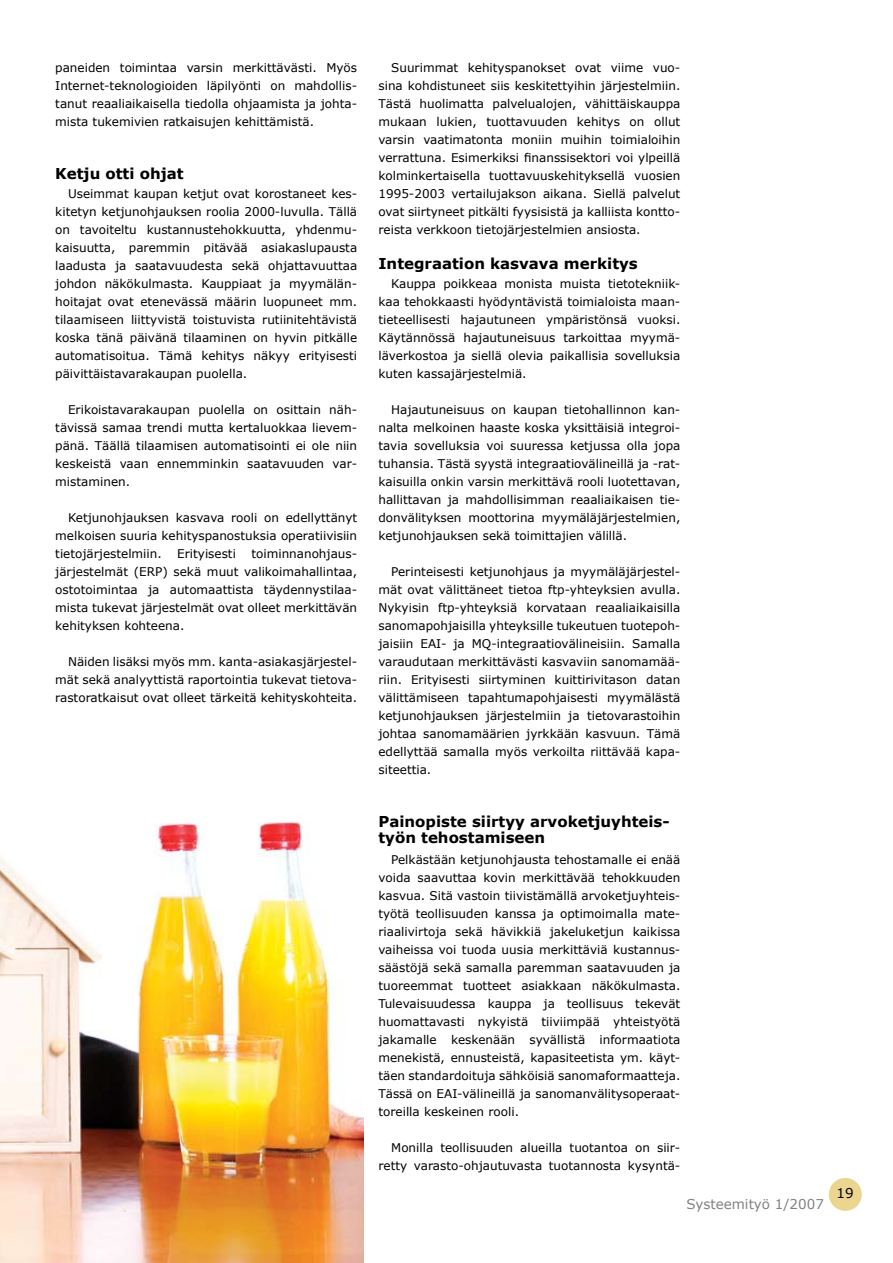
<style>
.page{position:relative;width:893px;height:1263px;background:#fff}
.page>*{position:absolute;margin:0;border:0;box-sizing:border-box;transform-origin:0 0}
.t1{font:700 15px/16.5px "Verdana";color:#000}
.t2{font:13.5px "Verdana";color:#808284}
.t3{font:13.5px "Verdana";color:#000}
.t4{font:12px/18px "Verdana";color:#000;text-align:justify}
</style>
<div class="page">
<div style="left:829px;top:1178px;width:33px;height:33px;background:#ecd58f;border-radius:50%"></div>
<img style="left:0;top:822px;width:363px;height:441px">
<p class="t4" style="left:55px;top:58px;width:303px">paneiden toimintaa varsin merkittävästi. Myös Internet-teknologioiden läpilyönti on mahdollis&shy;tanut reaaliaikaisella tiedolla ohjaamista ja johta&shy;mista tukemivien ratkaisujen kehittämistä.</p>
<p class="t1" style="left:55px;top:164px;width:130px">Ketju otti ohjat</p>
<p class="t4" style="left:55px;top:184px;width:303px;text-indent:13px">Useimmat kaupan ketjut ovat korostaneet kes&shy;kitetyn ketjunohjauksen roolia 2000-luvulla. Tällä on tavoiteltu kustannustehokkuutta, yhdenmu&shy;kaisuutta, paremmin pitävää asiakaslupausta laadusta ja saatavuudesta sekä ohjattavuuttaa johdon näkökulmasta. Kauppiaat ja myymälän&shy;hoitajat ovat etenevässä määrin luopuneet mm. tilaamiseen liittyvistä toistuvista rutiinitehtävistä koska tänä päivänä tilaaminen on hyvin pitkälle automatisoitua. Tämä kehitys näkyy erityisesti päivittäistavarakaupan puolella.</p>
<p class="t4" style="left:55px;top:400px;width:303px;text-indent:13px">Erikoistavarakaupan puolella on osittain näh&shy;tävissä samaa trendi mutta kertaluokkaa lievem&shy;pänä. Täällä tilaamisen automatisointi ei ole niin keskeistä vaan ennemminkin saatavuuden var&shy;mistaminen.</p>
<p class="t4" style="left:55px;top:508px;width:303px;text-indent:13px">Ketjunohjauksen kasvava rooli on edellyttänyt melkoisen suuria kehityspanostuksia operatiivisiin tietojärjestelmiin.</p>
<p class="t4" style="left:55px;top:544px;width:303px;text-indent:196px">toiminnanohjaus&shy;järjestelmät (ERP) sekä muut valikoimahallintaa, ostotoimintaa ja automaattista täydennystilaa&shy;mista tukevat järjestelmät ovat olleet merkittävän kehityksen kohteena.</p>
<p class="t4" style="left:55px;top:652px;width:303px;text-indent:13px">Näiden lisäksi myös mm. kanta-asiakasjärjestel&shy;mät sekä analyyttistä raportointia tukevat tietova&shy;rastoratkaisut ovat olleet tärkeitä kehityskohteita.</p>
<p class="t4" style="left:177px;top:544px;width:60px">Erityisesti</p>
<p class="t4" style="left:378px;top:58px;width:303px;text-indent:13px">Suurimmat kehityspanokset ovat viime vuo&shy;sina kohdistuneet siis keskitettyihin järjestelmiin.<br>Tästä huolimatta palvelualojen, vähittäiskauppa mukaan lukien, tuottavuuden kehitys on ollut varsin vaatimatonta moniin muihin toimialoihin verrattuna. Esimerkiksi finanssisektori voi ylpeillä kolminkertaisella tuottavuuskehityksellä vuosien 1995-2003 vertailujakson aikana. Siellä palvelut ovat siirtyneet pitkälti fyysisistä ja kalliista kontto&shy;reista verkkoon tietojärjestelmien ansiosta.</p>
<p class="t1" style="left:378px;top:254px;width:261px">Integraation kasvava merkitys</p>
<p class="t4" style="left:378px;top:274px;width:303px;text-indent:13px">Kauppa poikkeaa monista muista tietotekniik&shy;kaa tehokkaasti hyödyntävistä toimialoista maan&shy;tieteellisesti hajautuneen ympäristönsä vuoksi.<br>Käytännössä hajautuneisuus tarkoittaa myymä&shy;läverkostoa ja siellä olevia paikallisia sovelluksia kuten kassajärjestelmiä.</p>
<p class="t4" style="left:378px;top:400px;width:303px;text-indent:13px">Hajautuneisuus on kaupan tietohallinnon kan&shy;nalta melkoinen haaste koska yksittäisiä integroi&shy;tavia sovelluksia voi suuressa ketjussa olla jopa tuhansia. Tästä syystä integraatiovälineillä ja -rat&shy;kaisuilla onkin varsin merkittävä rooli luotettavan, hallittavan ja mahdollisimman reaaliaikaisen tie&shy;donvälityksen moottorina myymäläjärjestelmien, ketjunohjauksen sekä toimittajien välillä.</p>
<p class="t4" style="left:378px;top:562px;width:303px;text-indent:13px">Perinteisesti ketjunohjaus ja myymäläjärjestel&shy;mät ovat välittäneet tietoa ftp-yhteyksien avulla.<br>Nykyisin ftp-yhteyksiä korvataan reaaliaikaisilla sanomapohjaisilla yhteyksille tukeutuen tuotepoh&shy;jaisiin EAI- ja MQ-integraatiovälineisiin. Samalla varaudutaan merkittävästi kasvaviin sanomamää&shy;riin. Erityisesti siirtyminen kuittirivitason datan välittämiseen tapahtumapohjaisesti myymälästä ketjunohjauksen järjestelmiin ja tietovarastoihin johtaa sanomamäärien jyrkkään kasvuun. Tämä edellyttää samalla myös verkoilta riittävää kapa&shy;siteettia.</p>
<p class="t1" style="left:378px;top:812px;width:293px">Painopiste siirtyy arvoketjuyhteis&shy;työn tehostamiseen</p>
<p class="t4" style="left:378px;top:850px;width:303px;text-indent:13px">Pelkästään ketjunohjausta tehostamalle ei enää voida saavuttaa kovin merkittävää tehokkuuden kasvua. Sitä vastoin tiivistämällä arvoketjuyhteis&shy;työtä teollisuuden kanssa ja optimoimalla mate&shy;riaalivirtoja sekä hävikkiä jakeluketjun kaikissa vaiheissa voi tuoda uusia merkittäviä kustannus&shy;säästöjä sekä samalla paremman saatavuuden ja tuoreemmat tuotteet asiakkaan näkökulmasta.<br>Tulevaisuudessa kauppa ja teollisuus tekevät huomattavasti nykyistä tiiviimpää yhteistyötä jakamalle keskenään syvällistä informaatiota menekistä, ennusteistä, kapasiteetista ym. käyt&shy;täen standardoituja sähköisiä sanomaformaatteja.<br>Tässä on EAI-välineillä ja sanomanvälitysoperaat&shy;toreilla keskeinen rooli.</p>
<p class="t4" style="left:378px;top:1138px;width:303px;text-align:right">Monilla teollisuuden alueilla tuotantoa on siir&shy;retty varasto-ohjautuvasta tuotannosta kysyntä-</p>
<p class="t2" style="left:686px;top:1195px;width:139px">Systeemityö 1/2007</p>
<p class="t3" style="left:836px;top:1185px;width:19px">19</p>
</div>
